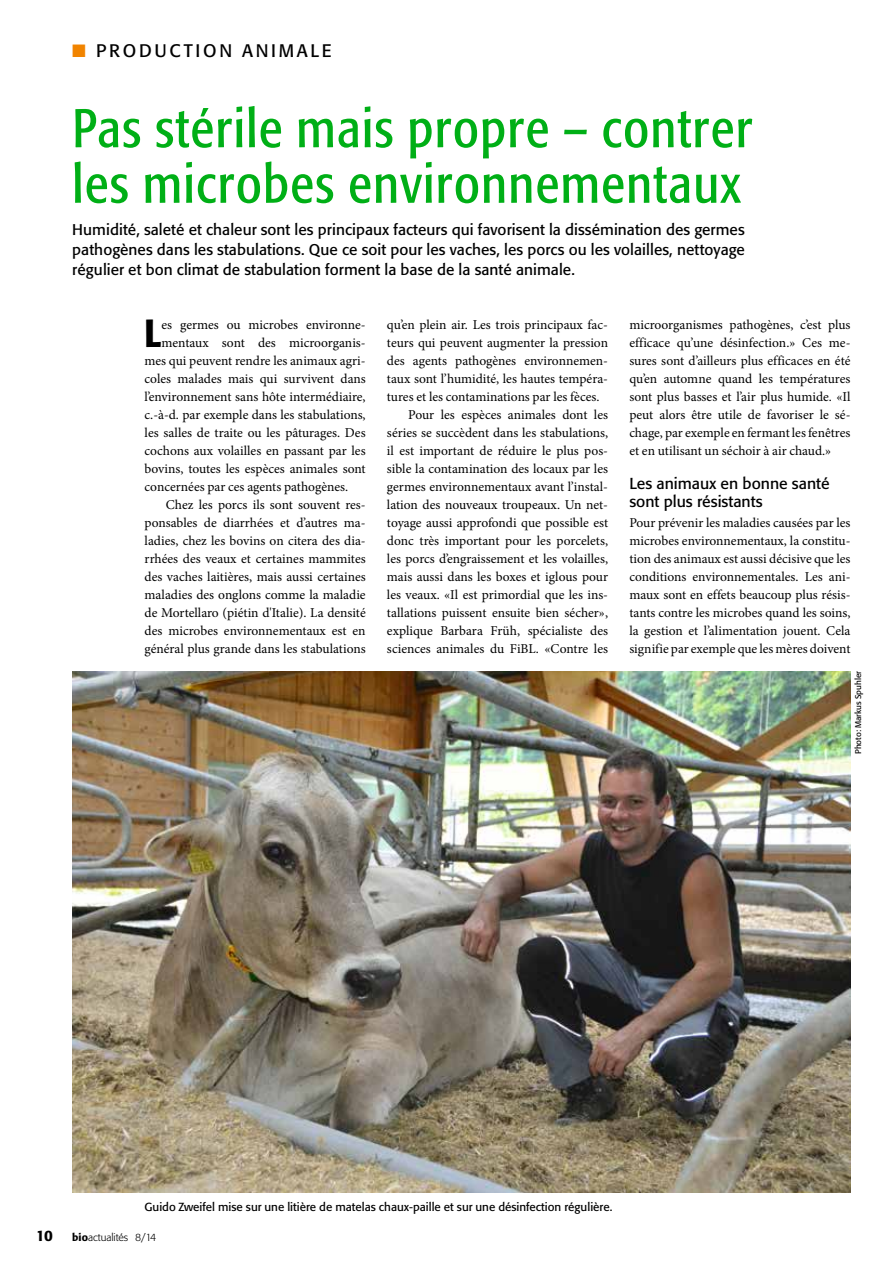
<style>
.page{position:relative;width:893px;height:1263px;background:#fff}
.page>*{position:absolute;margin:0;border:0;box-sizing:border-box;transform-origin:0 0}
.t1{font:condensed 54px/55.5px "Formata BQ";letter-spacing:.025em;color:#00af16}
.t2{font:500 condensed 38.85px "Formata BQ";color:#000}
.t3{font:18px "Formata BQ";letter-spacing:.15em;color:#000}
.t4{font:15.75px/18px "Formata BQ";color:#000}
.t5{font:15.3px/20px "Formata BQ";letter-spacing:.005em;color:#000;text-align:justify}
.t6{font:500 15px "Formata BQ";color:#000}
.t7{font:13.5px/18px "Minion Pro";color:#000;text-align:justify}
.t8{font:11.7px "Formata BQ";color:#000}
.t9{font:300 10.5px "Formata BQ";color:#000}
.t10{font:8.25px "Formata BQ";color:#000}
.s1{color:#f18400}
.s2{font-weight:500}
</style>
<div class="page">
<img style="left:72px;top:671px;width:778px;height:522px">
<h3 class="t3" style="left:72px;top:40px;width:261px"><span class="s1">■</span> PRODUCTION ANIMALE</h3>
<h1 class="t1" style="left:72px;top:101px;width:682px">Pas stérile mais propre – contrer les microbes environnementaux</h1>
<p class="t5" style="left:72px;top:220px;width:674px">Humidité, saleté et chaleur sont les principaux facteurs qui favorisent la dissémination des germes pathogènes dans les stabulations. Que ce soit pour les vaches, les porcs ou les volailles, nettoyage régulier et bon climat de stabulation forment la base de la santé animale.</p>
<h2 class="t2" style="left:145px;top:310px;width:18px">L</h2>
<p class="t7" style="left:162px;top:316px;width:206px">es germes ou microbes environne-</p>
<p class="t7" style="left:162px;top:334px;width:206px">mentaux sont des microorganis-</p>
<p class="t7" style="left:145px;top:352px;width:223px">mes qui peuvent rendre les animaux agri-</p>
<p class="t7" style="left:145px;top:370px;width:223px">coles malades mais qui survivent dans</p>
<p class="t7" style="left:145px;top:388px;width:223px">l’environnement sans hôte intermédiaire,</p>
<p class="t7" style="left:145px;top:406px;width:223px">c.-à-d. par exemple dans les stabulations,</p>
<p class="t7" style="left:145px;top:424px;width:223px">les salles de traite ou les pâturages. Des</p>
<p class="t7" style="left:145px;top:442px;width:223px">cochons aux volailles en passant par les</p>
<p class="t7" style="left:145px;top:460px;width:223px">bovins, toutes les espèces animales sont</p>
<p class="t7" style="left:145px;top:478px;width:205px">concernées par ces agents pathogènes.</p>
<p class="t7" style="left:166px;top:496px;width:201px">Chez les porcs ils sont souvent res-</p>
<p class="t7" style="left:145px;top:514px;width:223px">ponsables de diarrhées et d’autres ma-</p>
<p class="t7" style="left:145px;top:532px;width:223px">ladies, chez les bovins on citera des dia-</p>
<p class="t7" style="left:145px;top:550px;width:223px">rrhées des veaux et certaines mammites</p>
<p class="t7" style="left:145px;top:568px;width:223px">des vaches laitières, mais aussi certaines</p>
<p class="t7" style="left:145px;top:586px;width:223px">maladies des onglons comme la maladie</p>
<p class="t7" style="left:145px;top:604px;width:223px">de Mortellaro (piétin d'Italie). La densité</p>
<p class="t7" style="left:145px;top:622px;width:223px">des microbes environnementaux est en</p>
<p class="t7" style="left:145px;top:640px;width:223px">général plus grande dans les stabulations</p>
<p class="t7" style="left:387px;top:316px;width:223px">qu’en plein air. Les trois principaux fac-</p>
<p class="t7" style="left:387px;top:334px;width:223px">teurs qui peuvent augmenter la pression</p>
<p class="t7" style="left:387px;top:352px;width:223px">des agents pathogènes environnemen-</p>
<p class="t7" style="left:387px;top:370px;width:223px">taux sont l’humidité, les hautes tempéra-</p>
<p class="t7" style="left:387px;top:388px;width:214px">tures et les contaminations par les fèces.</p>
<p class="t7" style="left:408px;top:406px;width:201px">Pour les espèces animales dont les</p>
<p class="t7" style="left:387px;top:424px;width:223px">séries se succèdent dans les stabulations,</p>
<p class="t7" style="left:387px;top:442px;width:223px">il est important de réduire le plus pos-</p>
<p class="t7" style="left:387px;top:460px;width:223px">sible la contamination des locaux par les</p>
<p class="t7" style="left:387px;top:478px;width:223px">germes environnementaux avant l’instal-</p>
<p class="t7" style="left:387px;top:496px;width:223px">lation des nouveaux troupeaux. Un net-</p>
<p class="t7" style="left:387px;top:514px;width:223px">toyage aussi approfondi que possible est</p>
<p class="t7" style="left:387px;top:532px;width:223px">donc très important pour les porcelets,</p>
<p class="t7" style="left:387px;top:550px;width:223px">les porcs d’engraissement et les volailles,</p>
<p class="t7" style="left:387px;top:568px;width:223px">mais aussi dans les boxes et iglous pour</p>
<p class="t7" style="left:387px;top:586px;width:223px">les veaux. «Il est primordial que les ins-</p>
<p class="t7" style="left:387px;top:604px;width:223px">tallations puissent ensuite bien sécher»,</p>
<p class="t7" style="left:387px;top:622px;width:223px">explique Barbara Früh, spécialiste des</p>
<p class="t7" style="left:387px;top:640px;width:223px">sciences animales du FiBL. «Contre les</p>
<p class="t7" style="left:629px;top:316px;width:223px">microorganismes pathogènes, c’est plus efficace qu’une désinfection.» Ces me&shy;sures sont d’ailleurs plus efficaces en été qu’en automne quand les températures sont plus basses et l’air plus humide. «Il peut alors être utile de favoriser le sé&shy;chage, par exemple en fermant les fenêtres et en utilisant un séchoir à air chaud.»</p>
<p class="t4" style="left:629px;top:474px;width:202px">Les animaux en bonne santé sont plus résistants</p>
<p class="t7" style="left:629px;top:514px;width:223px">Pour prévenir les maladies causées par les microbes environnementaux, la constitu&shy;tion des animaux est aussi décisive que les conditions environnementales. Les ani&shy;maux sont en effets beaucoup plus résis&shy;tants contre les microbes quand les soins, la gestion et l’alimentation jouent. Cela signifie par exemple que les mères doivent</p>
<p class="t10" style="left:853px;top:754px;width:85px;rotate:-90deg">Photo: Markus Spuhler</p>
<p class="t8" style="left:145px;top:1199px;width:469px">Guido Zweifel mise sur une litière de matelas chaux-paille et sur une désinfection régulière.</p>
<p class="t6" style="left:36px;top:1226px;width:18px">10</p>
<p class="t9" style="left:72px;top:1231px;width:85px"><span class="s2">bio</span>actualités 8/14</p>
</div>
